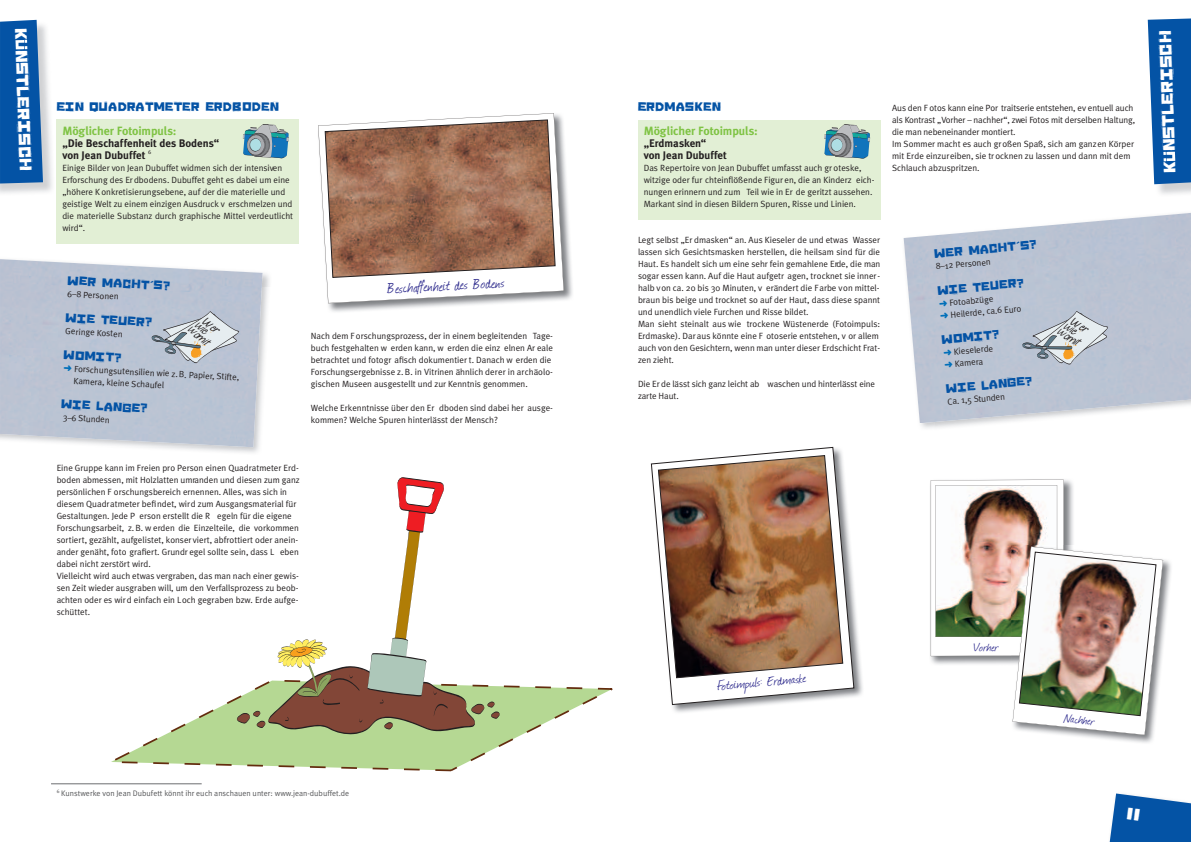
<style>
.page{position:relative;width:1191px;height:842px;background:#fff}
.page>*{position:absolute;margin:0;border:0;box-sizing:border-box;transform-origin:0 0}
.t1{font:18px "Journal";color:#343190}
.t2{font:16px "Journal";color:#343190}
.t3{font:15px "Sinking Ship";color:#fff}
.t4{font:14.6px "Journal";letter-spacing:.025em;color:#343190}
.t5{font:700 12px "Meta Plus";letter-spacing:-.01em;color:#7fc344}
.t6{font:11px "Sinking Ship";color:#0453a5}
.t7{font:700 11px/12px "Meta Plus";color:#231f20}
.t8{font:9px/12px "Meta Plus Normal";color:#231f20}
.t9{font:8px "Meta Plus Normal";color:#57585a}
.t10{font:italic 6.5px "yelly";color:#231f20;scale:.91 1}
.t11{font:5.8px "Meta Plus Normal";color:#231f20}
.s1{font-family:"Meta Plus";font-weight:700}
.s2{color:#006fb9}
</style>
<div class="page">
<hr style="left:51px;top:783px;width:151px;height:1px;background:#6c6d70">
<svg style="left:0;top:20px;width:43px;height:164px;background:#1860aa"></svg>
<svg style="left:1147px;top:18px;width:44px;height:166px;background:#1f65ae"></svg>
<svg style="left:111px;top:685px;width:502px;height:87px"></svg>
<svg style="left:237px;top:477px;width:263px;height:260px"></svg>
<div style="left:638px;top:120px;width:242px;height:100px;background:#e2efd5"></div>
<svg style="left:824px;top:124px;width:46px;height:35px"></svg>
<div style="left:57px;top:119px;width:242px;height:124px;background:#e2efd5"></div>
<svg style="left:243px;top:124px;width:46px;height:35px"></svg>
<img style="left:262px;top:272px;width:8px;height:15px">
<img style="left:239px;top:287px;width:29px;height:166px">
<img style="left:650px;top:446px;width:213px;height:267px">
<svg style="left:651px;top:447px;width:203px;height:258px"></svg>
<img style="left:658px;top:455px;width:185px;height:223px">
<img style="left:328px;top:148px;width:245px;height:164px">
<svg style="left:318px;top:113px;width:246px;height:190px"></svg>
<svg style="left:325px;top:120px;width:230px;height:158px;background:#a37862"></svg>
<img style="left:1069px;top:560px;width:102px;height:183px">
<img style="left:930px;top:480px;width:233px;height:255px">
<svg style="left:1109px;top:793px;width:82px;height:49px;background:#296cb2"></svg>
<svg style="left:1022px;top:311px;width:90px;height:56px;background:#bec5cd"></svg>
<svg style="left:151px;top:311px;width:93px;height:54px;background:#bec5cd"></svg>
<h3 class="t3" style="left:29px;top:28px;width:144px;rotate:88deg">K NSTLERISCH</h3>
<h3 class="t3" style="left:1161px;top:173px;width:144px;rotate:-92deg">K NSTLERISCH</h3>
<p class="t6" style="left:57px;top:101px;width:224px">EIN QUADRATMETER ERDBODEN</p>
<h3 class="t5" style="left:62px;top:124px;width:116px">Möglicher Fotoimpuls:</h3>
<p class="t7" style="left:62px;top:137px;width:158px">„Die Beschaffenheit des Bodens“ von Jean Dubuffet</p>
<p class="t6" style="left:638px;top:101px;width:85px">ERDMASKEN</p>
<h3 class="t5" style="left:643px;top:124px;width:116px">Möglicher Fotoimpuls:</h3>
<p class="t7" style="left:643px;top:137px;width:85px">„Erdmasken“<br>von Jean Dubuffet</p>
<p class="t8" style="left:643px;top:162px;width:232px">Das Repertoire von Jean Dubuffet umfasst auch gr oteske, witzige oder fur chteinflößende Figur en, die an Kinderz eich&shy;nungen erinnern und zum Teil wie in Er de geritzt aussehen.<br>Markant sind in diesen Bildern Spuren, Risse und Linien.</p>
<p class="t8" style="left:638px;top:234px;width:244px">Legt selbst „Er dmasken“ an. Aus Kieseler de und etwas Wasser lassen sich Gesichtsmasken herstellen, die heilsam sind für die Haut. Es handelt sich um eine sehr fein gemahlene Erde, die man sogar essen kann. Auf die Haut aufgetr agen, trocknet sie inner&shy;halb von ca. 20 bis 30 Minuten, v erändert die F arbe von mittel&shy;braun bis beige und trocknet so auf der Haut, dass diese spannt und unendlich viele Furchen und Risse bildet.<br>Man sieht steinalt aus wie trockene Wüstenerde (Fotoimpuls:<br>Erdmaske). Dar aus könnte eine F otoserie entstehen, v or allem auch von den Gesichtern, wenn man unter dieser Erdschicht Frat&shy;zen zieht.</p>
<p class="t8" style="left:638px;top:378px;width:239px">Die Er de lässt sich ganz leicht ab waschen und hinterlässt eine zarte Haut.</p>
<p class="t8" style="left:892px;top:102px;width:244px">Aus den F otos kann eine Por traitserie entstehen, ev entuell auch als Kontrast „Vorher – nachher“, zwei Fotos mit derselben Haltung, die man nebeneinander montiert.<br>Im Sommer macht es auch gr oßen Spaß, sich am ganzen Körper mit Erde einzureiben, sie tr ocknen zu lassen und dann mit dem Schlauch abzuspritzen.</p>
<p class="t11" style="left:148px;top:149px;width:5px">6</p>
<p class="t8" style="left:62px;top:162px;width:232px">Einige Bilder von Jean Dubuffet widmen sich der intensiven Erforschung des Er dbodens. Dubuffet geht es dabei um eine „höhere K onkretisierungsebene, auf der die materielle und geistige Welt zu einem einzigen Ausdruck v erschmelzen und die materielle Substanz durch graphische Mittel verdeutlicht wird“.</p>
<p class="t6" style="left:934px;top:247px;width:104px;rotate:-5deg">WER MACHT<span class="s1">´</span>S?</p>
<p class="t8" style="left:935px;top:260px;width:57px;rotate:-5deg">8–12 Personen</p>
<p class="t6" style="left:937px;top:284px;width:88px;rotate:-5deg">WIE TEUER?</p>
<p class="t8" style="left:938px;top:297px;width:83px;rotate:-5deg"><span class="s2">➜</span> Fotoabzüge<br><span class="s2">➜</span> Heilerde, ca.6 Euro</p>
<p class="t6" style="left:941px;top:333px;width:59px;rotate:-5deg">WOMIT?</p>
<p class="t8" style="left:943px;top:346px;width:51px;rotate:-5deg"><span class="s2">➜</span> Kieselerde <span class="s2">➜</span> Kamera</p>
<p class="t6" style="left:946px;top:382px;width:88px;rotate:-5deg">WIE LANGE?</p>
<p class="t8" style="left:947px;top:395px;width:59px;rotate:-5deg">Ca. 1,5 Stunden</p>
<p class="t6" style="left:68px;top:274px;width:104px;rotate:3deg">WER MACHT<span class="s1">´</span>S?</p>
<p class="t8" style="left:68px;top:288px;width:53px;rotate:3deg">6–8 Personen</p>
<p class="t6" style="left:66px;top:312px;width:88px;rotate:3deg">WIE TEUER?</p>
<p class="t8" style="left:66px;top:325px;width:59px;rotate:3deg">Geringe Kosten</p>
<p class="t6" style="left:64px;top:349px;width:59px;rotate:3deg">WOMIT?</p>
<p class="t8" style="left:75px;top:362px;width:167px;text-indent:-11px;rotate:3deg"><span class="s2">➜</span> Forschungsutensilien wie z. B. Papier, Stifte,<br>Kamera, kleine Schaufel</p>
<p class="t6" style="left:62px;top:398px;width:88px;rotate:3deg">WIE LANGE?</p>
<p class="t8" style="left:63px;top:411px;width:48px;rotate:3deg">3–6 Stunden</p>
<h1 class="t1" style="left:387px;top:276px;width:119px;rotate:-3deg">Beschaffenheit des Bodens</h1>
<p class="t10" style="left:191px;top:326px;width:28px;rotate:40deg">womit</p>
<p class="t10" style="left:1059px;top:328px;width:28px;rotate:32deg">womit</p>
<p class="t8" style="left:311px;top:330px;width:244px">Nach dem F orschungsprozess, der in einem begleitenden Tage&shy;buch festgehalten w erden kann, w erden die einz elnen Ar eale betrachtet und fotogr afisch dokumentier t. Danach w erden die Forschungsergebnisse z. B. in Vitrinen ähnlich derer in archäolo&shy;gischen Museen ausgestellt und zur Kenntnis genommen.</p>
<p class="t8" style="left:311px;top:402px;width:244px">Welche Erkenntnisse über den Er dboden sind dabei her ausge&shy;kommen? Welche Spuren hinterlässt der Mensch?</p>
<p class="t8" style="left:57px;top:462px;width:244px">Eine Gruppe kann im Freien pro Person einen Quadratmeter Erd&shy;boden abmessen, mit Holzlatten umranden und diesen zum ganz persönlichen F orschungsbereich ernennen. Alles, was sich in diesem Quadratmeter befi ndet, wird zum Ausgangsmaterial für Gestaltungen. Jede P erson erstellt die R egeln für die eigene Forschungsarbeit, z. B. w erden die Einzelteile, die vorkommen sortiert, gezählt, aufgelistet, konser viert, abfrottiert oder anein&shy;ander genäht, foto grafiert. Grundr egel sollte sein, dass L eben dabei nicht zerstört wird.<br>Vielleicht wird auch etwas vergraben, das man nach einer gewis&shy;sen Zeit wieder ausgraben will, um den Verfallsprozess zu beob&shy;achten oder es wird einfach ein Loch gegraben bzw. Erde aufge&shy;schüttet.</p>
<p class="t9" style="left:57px;top:788px;width:294px"><sup>6</sup> Kunstwerke von Jean Dubufett könnt ihr euch anschauen unter: www.jean-dubuffet.de</p>
<h2 class="t2" style="left:716px;top:675px;width:91px;rotate:-5deg">Fotoimpuls: Erdmaske</h2>
<h3 class="t4" style="left:973px;top:637px;width:26px">Vorher</h3>
<h3 class="t4" style="left:1065px;top:708px;width:32px;rotate:6deg">Nachher</h3>
</div>
